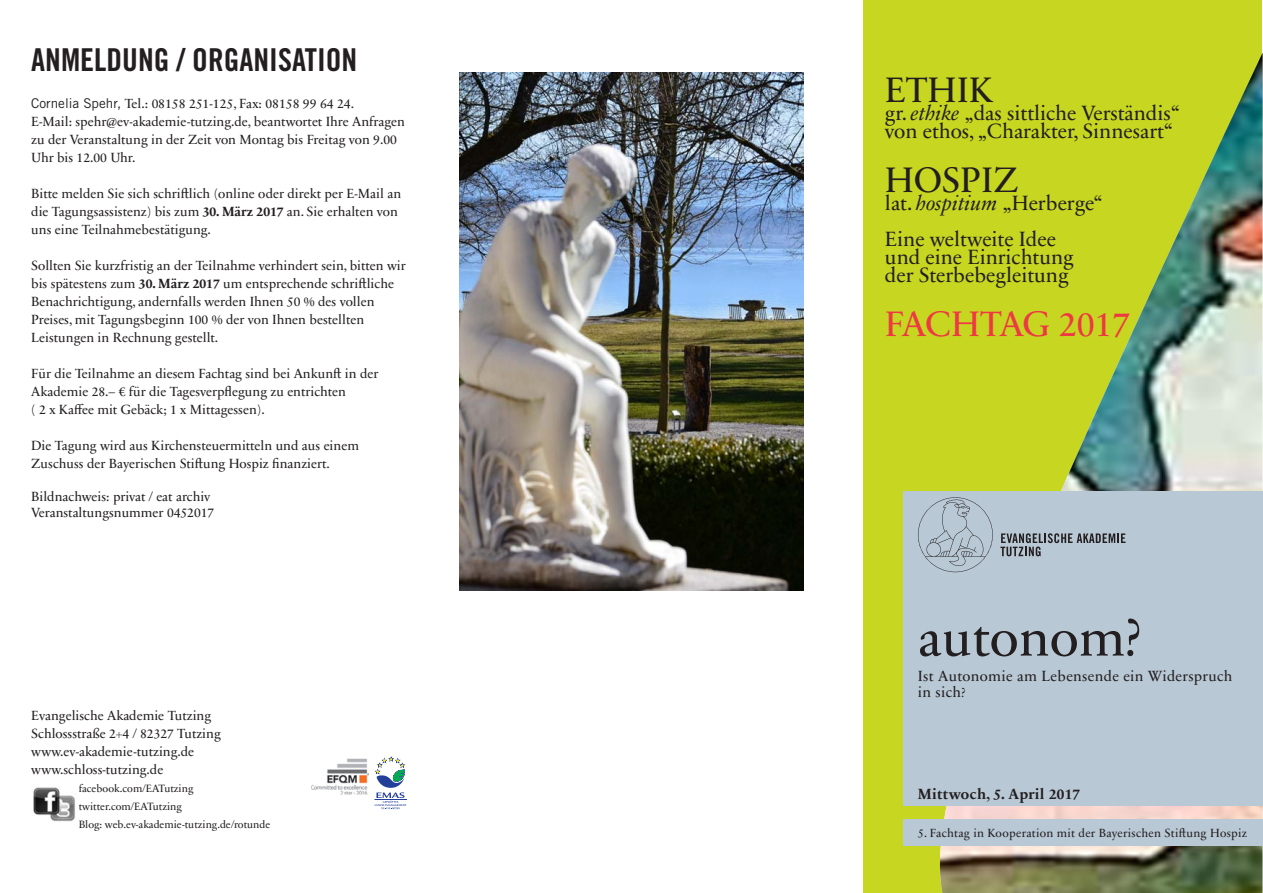
<style>
.page{position:relative;width:1263px;height:893px;background:#fff}
.page>*{position:absolute;margin:0;border:0;box-sizing:border-box;transform-origin:0 0}
.t1{font:54px "Sabon Next LT Pro";color:#231f20}
.t2{font:36px "Sabon Next LT Pro";color:#231f20}
.t3{font:36px "Sabon Next LT Pro";color:#ee3843}
.t4{font:31.5px "Trade Gothic LT Std Bd Cn 20";color:#231f20}
.t5{font:21px/18px "Sabon Next LT Pro";color:#231f20}
.t6{font:15px/15.3px "Sabon Next LT Pro";letter-spacing:.02em;color:#231f20}
.t7{font:700 15px "Sabon Next LT Pro";letter-spacing:.02em;color:#231f20}
.t8{font:13.5px/18px "Sabon Next LT Pro";color:#231f20}
.t9{font:12px "Sabon Next LT Pro";letter-spacing:.02em;color:#231f20}
.t10{font:10.8px/18px "Sabon Next LT Pro";color:#231f20}
.s1{font-family:"Trade Gothic LT Std"}
.s2{font-weight:700}
.s3{font-style:italic}
.s4{font-size:13.5px}
</style>
<div class="page">
<img style="left:33px;top:787px;width:42px;height:35px">
<img style="left:311px;top:759px;width:58px;height:35px">
<svg style="left:374px;top:756px;width:32px;height:53px"></svg>
<div style="left:863px;top:0;width:398px;height:893px;background:#c7d721"></div>
<img style="left:937px;top:53px;width:325px;height:840px">
<div style="left:904px;top:491px;width:359px;height:314px;background:#b9c8d5"></div>
<div style="left:904px;top:819px;width:359px;height:27px;background:#b9c8d5"></div>
<svg style="left:1000px;top:533px;width:125px;height:23px"></svg>
<svg style="left:918px;top:497px;width:75px;height:75px"></svg>
<img style="left:460px;top:72px;width:343px;height:519px">
<h3 class="t4" style="left:31px;top:41px;width:328px">ANMELDUNG / ORGANISATION</h3>
<p class="t8" style="left:31px;top:94px;width:375px"><span class="s1">Cornelia Spehr,</span> Tel.: 08158 251-125, Fax: 08158 99 64 24.<br>E-Mail: spehr@ev-akademie-tutzing.de, beantwortet Ihre Anfragen zu der Veranstaltung in der Zeit von Montag bis Freitag von 9.00<br>Uhr bis 12.00 Uhr.</p>
<p class="t8" style="left:31px;top:184px;width:371px">Bitte melden Sie sich schriftlich (online oder direkt per E-Mail an die Tagungsassistenz) bis zum <span class="s2">30. März 2017</span> an. Sie erhalten von uns eine Teilnahmebestätigung.</p>
<p class="t8" style="left:31px;top:256px;width:376px">Sollten Sie kurzfristig an der Teilnahme verhindert sein, bitten wir bis spätestens zum <span class="s2">30. März 2017</span> um entsprechende schriftliche Benachrichtigung, andernfalls werden Ihnen 50 % des vollen Preises, mit Tagungsbeginn 100 % der von Ihnen bestellten Leistungen in Rechnung gestellt.</p>
<p class="t8" style="left:31px;top:364px;width:349px">Für die Teilnahme an diesem Fachtag sind bei Ankunft in der<br>Akademie 28.– € für die Tagesverpflegung zu entrichten<br>( 2 x Kaffee mit Gebäck; 1 x Mittagessen).</p>
<p class="t8" style="left:31px;top:436px;width:329px">Die Tagung wird aus Kirchensteuermitteln und aus einem<br>Zuschuss der Bayerischen Stiftung Hospiz finanziert.</p>
<p class="t8" style="left:31px;top:488px;width:184px;line-height:16.2px">Bildnachweis: privat / eat archiv<br>Veranstaltungsnummer 0452017</p>
<p class="t8" style="left:31px;top:706px;width:191px">Evangelische Akademie Tutzing<br>Schlossstraße 2+4 / 82327 Tutzing www.ev-akademie-tutzing.de www.schloss-tutzing.de</p>
<p class="t10" style="left:79px;top:779px;width:193px">facebook.com/EATutzing twitter.com/EATutzing<br>Blog: web.ev-akademie-tutzing.de/rotunde</p>
<h2 class="t2" style="left:885px;top:62px;width:110px">ETHIK</h2>
<h3 class="t5" style="left:885px;top:103px;width:296px">gr. <span class="s3">ethike</span> „das sittliche Verständis“ von ethos, „Charakter, Sinnesart“</h3>
<h2 class="t2" style="left:885px;top:152px;width:135px">HOSPIZ</h2>
<h3 class="t5" style="left:885px;top:184px;width:219px;line-height:36px">lat. <span class="s3">hospitium</span> „Herberge“<br>Eine weltweite Idee</h3>
<h3 class="t5" style="left:885px;top:247px;width:190px">und eine Einrichtung der Sterbebegleitung</h3>
<h2 class="t3" style="left:885px;top:296px;width:247px">FACHTAG 2017</h2>
<h1 class="t1" style="left:918px;top:595px;width:225px">autonom?</h1>
<p class="t6" style="left:918px;top:668px;width:316px">Ist Autonomie am Lebensende ein Widerspruch in sich<span class="s4">?</span></p>
<p class="t7" style="left:918px;top:783px;width:164px">Mittwoch, 5. April 2017</p>
<p class="t9" style="left:918px;top:824px;width:331px">5. Fachtag in Kooperation mit der Bayerischen Stiftung Hospiz</p>
</div>
